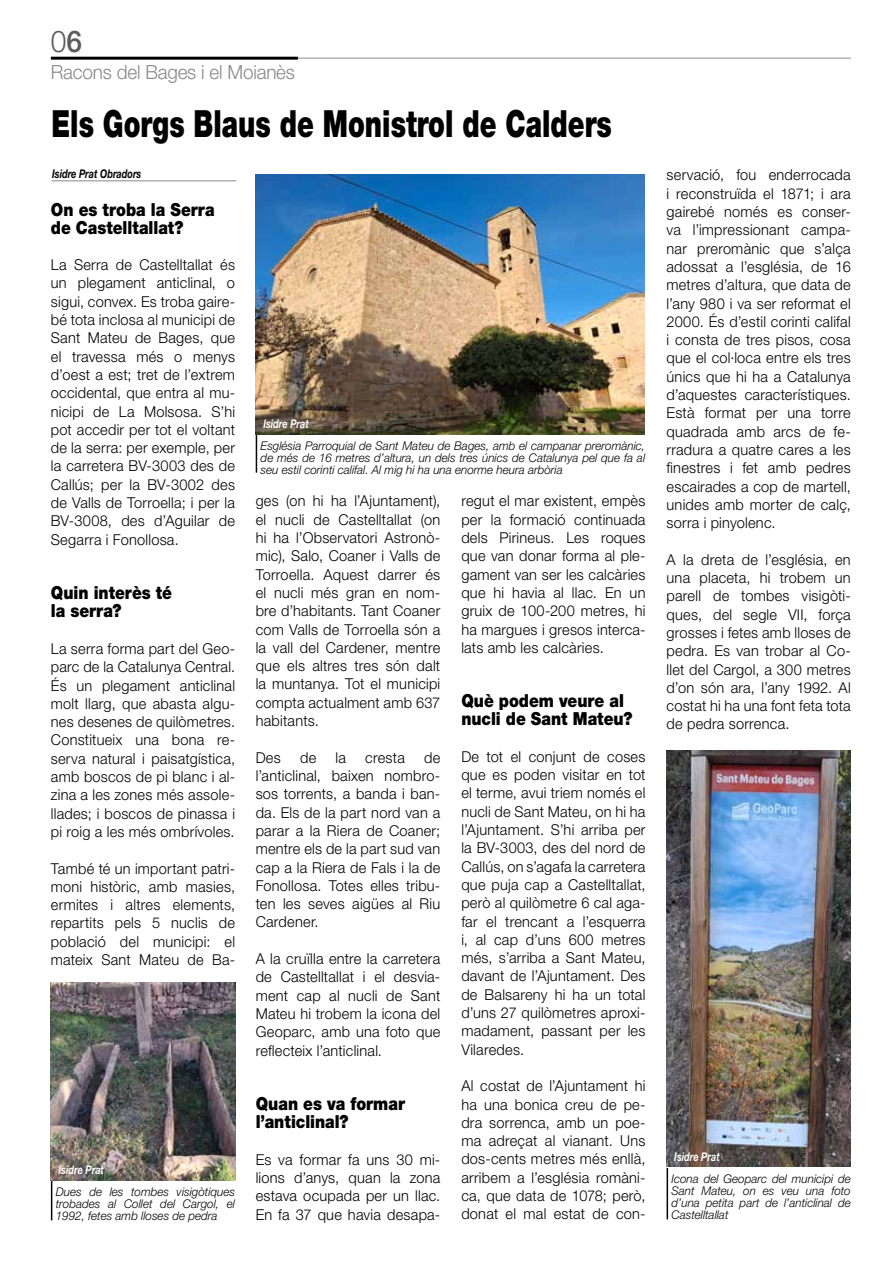
<style>
.page{position:relative;width:893px;height:1263px;background:#fff}
.page>*{position:absolute;margin:0;border:0;box-sizing:border-box;transform-origin:0 0}
.t1{font:900 37.5px "Helvetica Neue LT Std";color:#000;scale:.71 1}
.t2{font:300 30px "Helvetica Neue LT Std";color:#5b5b5f;scale:.94 1}
.t3{font:300 19.5px "Helvetica Neue LT Std";letter-spacing:-.01em;color:#89878c}
.t4{font:900 18px/18px "Helvetica Neue LT Std";color:#000;scale:.87 1}
.t5{font:300 15px/18.3px "Helvetica Neue LT Std";letter-spacing:.015em;color:#000;text-align:justify}
.t6{font:300 15px/18.3px "Helvetica Neue LT Std";letter-spacing:.015em;color:#000;text-align:justify;scale:.96 1}
.t7{font:italic 300 12px/12px "Helvetica Neue LT Std";color:#000;text-align:justify}
.t8{font:italic 700 12px "Helvetica Neue LT Std";color:#fff;scale:.77 1}
.t9{font:italic 700 12px "Helvetica Neue LT Std";color:#000;scale:.77 1}
.s1{font-weight:500}
</style>
<div class="page">
<hr style="left:51px;top:57px;width:800px;height:2px;background:#b0afb5">
<hr style="left:51px;top:57px;width:247px;height:3px;background:#000">
<hr style="left:52px;top:180px;width:184px;height:1px;background:#89878c">
<hr style="left:256px;top:430px;width:1px;height:43px;background:#000">
<img style="left:256px;top:174px;width:389px;height:260px">
<hr style="left:51px;top:1176px;width:1px;height:44px;background:#000">
<img style="left:51px;top:983px;width:184px;height:198px">
<hr style="left:667px;top:1163px;width:1px;height:56px;background:#000">
<img style="left:667px;top:751px;width:184px;height:415px">
<h2 class="t2" style="left:51px;top:23px;width:35px">0<span class="s1">6</span></h2>
<h3 class="t3" style="left:51px;top:60px;width:246px">Racons del Bages i el Moianès</h3>
<h1 class="t1" style="left:51px;top:101px;width:791px">Els Gorgs Blaus de Monistrol de Calders</h1>
<p class="t9" style="left:52px;top:167px;width:117px">Isidre Prat Obradors</p>
<p class="t4" style="left:51px;top:200px;width:190px">On es troba la Serra de Castelltallat?</p>
<p class="t5" style="left:51px;top:255px;width:186px">La Serra de Castelltallat és un plegament anticlinal, o sigui, convex. Es troba gaire&shy;bé tota inclosa al municipi de Sant Mateu de Bages, que el travessa més o menys d’oest a est; tret de l’extrem occidental, que entra al mu&shy;nicipi de La Molsosa. S’hi pot accedir per tot el voltant de la serra: per exemple, per la carretera BV-3003 des de Callús; per la BV-3002 des de Valls de Torroella; i per la BV-3008, des d’Aguilar de Segarra i Fonollosa.</p>
<p class="t4" style="left:51px;top:584px;width:141px">Quin interès té la serra?</p>
<p class="t5" style="left:51px;top:639px;width:186px">La serra forma part del Geo&shy;parc de la Catalunya Central.<br>És un plegament anticlinal molt llarg, que abasta algu&shy;nes desenes de quilòmetres.<br>Constitueix una bona re&shy;serva natural i paisatgística, amb boscos de pi blanc i al&shy;zina a les zones més assole&shy;llades; i boscos de pinassa i pi roig a les més ombrívoles.</p>
<p class="t5" style="left:51px;top:859px;width:186px">També té un important patri&shy;moni històric, amb masies, ermites i altres elements, repartits pels 5 nuclis de població del municipi: el mateix Sant Mateu de Ba-</p>
<p class="t8" style="left:59px;top:1163px;width:61px">Isidre Prat</p>
<p class="t7" style="left:56px;top:1185px;width:181px">Dues de les tombes visigòtiques trobades al Collet del Cargol, el 1992, fetes amb lloses de pedra</p>
<p class="t8" style="left:263px;top:416px;width:61px">Isidre Prat</p>
<p class="t7" style="left:261px;top:439px;width:386px">Església Parroquial de Sant Mateu de Bages, amb el campanar preromànic, de més de 16 metres d’altura, un dels tres únics de Catalunya pel que fa al seu estil corinti califal. Al mig hi ha una enorme heura arbòria</p>
<p class="t6" style="left:256px;top:492px;width:194px">ges (on hi ha l’Ajuntament), el nucli de Castelltallat (on hi ha l’Observatori Astronò&shy;mic), Salo, Coaner i Valls de Torroella. Aquest darrer és el nucli més gran en nom&shy;bre d’habitants. Tant Coaner com Valls de Torroella són a la vall del Cardener, mentre que els altres tres són dalt la muntanya. Tot el municipi compta actualment amb 637 habitants.</p>
<p class="t5" style="left:256px;top:748px;width:27px">Des</p>
<p class="t5" style="left:300px;top:748px;width:18px">de</p>
<p class="t5" style="left:335px;top:748px;width:12px">la</p>
<p class="t5" style="left:365px;top:748px;width:41px">cresta</p>
<p class="t5" style="left:461px;top:492px;width:186px">regut el mar existent, empès per la formació continuada dels Pirineus. Les roques que van donar forma al ple&shy;gament van ser les calcàries que hi havia al llac. En un gruix de 100-200 metres, hi ha margues i gresos interca&shy;lats amb les calcàries.</p>
<p class="t4" style="left:461px;top:692px;width:198px">Què podem veure al nucli de Sant Mateu?</p>
<p class="t5" style="left:461px;top:747px;width:186px">De tot el conjunt de coses que es poden visitar en tot el terme, avui triem només el nucli de Sant Mateu, on hi ha l’Ajuntament. S’hi arriba per la BV-3003, des del nord de Callús, on s’agafa la carretera que puja cap a Castelltallat, però al quilòmetre 6 cal aga&shy;far el trencant a l’esquerra i, al cap d’uns 600 metres més, s’arriba a Sant Mateu, davant de l’Ajuntament. Des de Balsareny hi ha un total d’uns 27 quilòmetres aproxi&shy;madament, passant per les Vilaredes.</p>
<p class="t5" style="left:461px;top:1076px;width:186px">Al costat de l’Ajuntament hi ha una bonica creu de pe&shy;dra sorrenca, amb un poe&shy;ma adreçat al vianant. Uns dos-cents metres més enllà, arribem a l’església romàni&shy;ca, que data de 1078; però, donat el mal estat de con-</p>
<p class="t5" style="left:256px;top:748px;width:186px;text-indent:168px">de l’anticlinal, baixen nombro&shy;sos torrents, a banda i ban&shy;da. Els de la part nord van a parar a la Riera de Coaner; mentre els de la part sud van cap a la Riera de Fals i la de Fonollosa. Totes elles tribu&shy;ten les seves aigües al Riu Cardener.</p>
<p class="t5" style="left:256px;top:949px;width:186px">A la cruïlla entre la carretera de Castelltallat i el desvia&shy;ment cap al nucli de Sant Mateu hi trobem la icona del Geoparc, amb una foto que reflecteix l’anticlinal.</p>
<p class="t4" style="left:256px;top:1095px;width:173px">Quan es va formar l’anticlinal?</p>
<p class="t5" style="left:256px;top:1150px;width:186px">Es va formar fa uns 30 mi&shy;lions d’anys, quan la zona estava ocupada per un llac.<br>En fa 37 que havia desapa-</p>
<p class="t5" style="left:667px;top:166px;width:186px">servació, fou enderrocada i reconstruïda el 1871; i ara gairebé només es conser&shy;va l’impressionant campa&shy;nar preromànic que s’alça adossat a l’església, de 16 metres d’altura, que data de l’any 980 i va ser reformat el 2000. És d’estil corinti califal i consta de tres pisos, cosa que el col·loca entre els tres únics que hi ha a Catalunya d’aquestes característiques.<br>Està format per una torre quadrada amb arcs de fe&shy;rradura a quatre cares a les finestres i fet amb pedres escairades a cop de martell, unides amb morter de calç, sorra i pinyolenc.</p>
<p class="t5" style="left:667px;top:550px;width:186px">A la dreta de l’església, en una placeta, hi trobem un parell de tombes visigòti&shy;ques, del segle VII, força grosses i fetes amb lloses de pedra. Es van trobar al Co&shy;llet del Cargol, a 300 metres d’on són ara, l’any 1992. Al costat hi ha una font feta tota de pedra sorrenca.</p>
<p class="t8" style="left:674px;top:1150px;width:61px">Isidre Prat</p>
<p class="t7" style="left:671px;top:1172px;width:181px">Icona del Geoparc del municipi de Sant Mateu, on es veu una foto d’una petita part de l’anticlinal de Castelltallat</p>
</div>
